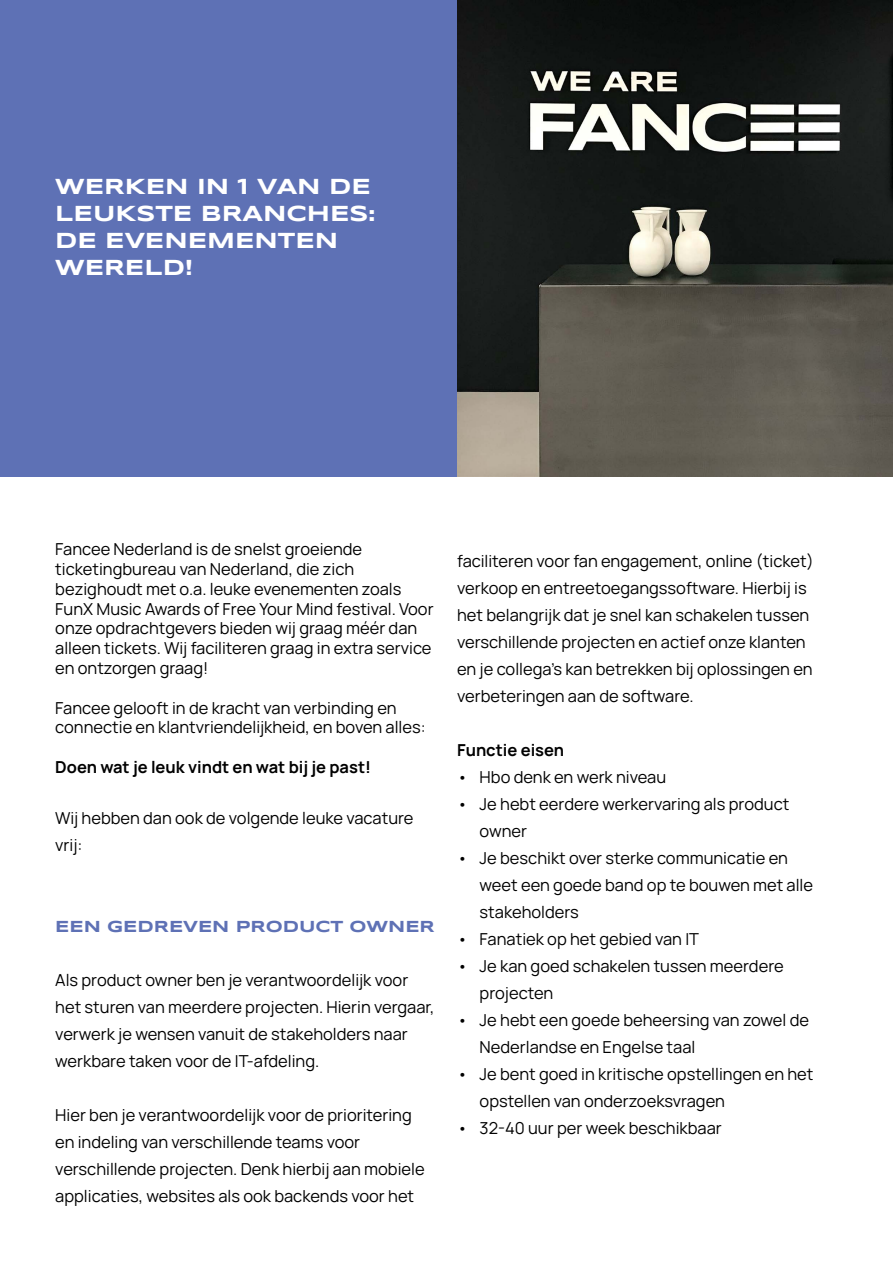
<style>
.page{position:relative;width:893px;height:1263px;background:#fff}
.page>*{position:absolute;margin:0;border:0;box-sizing:border-box;transform-origin:0 0}
.t1{font:700 22.5px/27px "Syncopate";color:#fff}
.t2{font:16.5px/27px "Manrope";color:#000}
.t3{font:700 16.5px "Manrope";color:#000}
.t4{font:700 16.5px "Syncopate";color:#5e71b5}
</style>
<div class="page">
<div style="left:0;top:0;width:457px;height:477px;background:#5e71b5"></div>
<img style="left:457px;top:0;width:436px;height:477px">
<h1 class="t1" style="left:55px;top:172px;width:322px">WERKEN IN 1 VAN DE<br>LEUKSTE BRANCHES:<br>DE EVENEMENTEN<br>WERELD!</h1>
<p class="t2" style="left:55px;top:538px;width:380px;line-height:19.8px">Fancee Nederland is de snelst groeiende ticketingbureau van Nederland, die zich bezighoudt met o.a. leuke evenementen zoals FunX Music Awards of Free Your Mind festival. Voor onze opdrachtgevers bieden wij graag méér dan alleen tickets. Wij faciliteren graag in extra service en ontzorgen graag!</p>
<p class="t2" style="left:55px;top:697px;width:372px;line-height:19.8px">Fancee gelooft in de kracht van verbinding en connectie en klantvriendelijkheid, en boven alles:</p>
<p class="t3" style="left:55px;top:755px;width:317px">Doen wat je leuk vindt en wat bij je past!</p>
<p class="t2" style="left:55px;top:803px;width:360px">Wij hebben dan ook de volgende leuke vacature vrij:</p>
<p class="t4" style="left:55px;top:916px;width:381px">EEN GEDREVEN PRODUCT OWNER</p>
<p class="t2" style="left:55px;top:965px;width:381px">Als product owner ben je verantwoordelijk voor het sturen van meerdere projecten. Hierin vergaar, verwerk je wensen vanuit de stakeholders naar werkbare taken voor de IT-afdeling.</p>
<p class="t2" style="left:55px;top:1100px;width:371px">Hier ben je verantwoordelijk voor de prioritering en indeling van verschillende teams voor verschillende projecten. Denk hierbij aan mobiele applicaties, websites als ook backends voor het</p>
<p class="t2" style="left:457px;top:547px;width:358px">faciliteren voor fan engagement, online (ticket) verkoop en entreetoegangssoftware. Hierbij is het belangrijk dat je snel kan schakelen tussen verschillende projecten en actief onze klanten en je collega’s kan betrekken bij oplossingen en verbeteringen aan de software.</p>
<p class="t3" style="left:457px;top:738px;width:109px">Functie eisen</p>
<p class="t2" style="left:457px;top:763px;width:211px">• Hbo denk en werk niveau</p>
<p class="t2" style="left:480px;top:790px;width:311px;text-indent:-23px">• Je hebt eerdere werkervaring als product owner</p>
<p class="t2" style="left:480px;top:844px;width:335px;text-indent:-23px">• Je beschikt over sterke communicatie en weet een goede band op te bouwen met alle stakeholders</p>
<p class="t2" style="left:457px;top:925px;width:243px">• Fanatiek op het gebied van IT</p>
<p class="t2" style="left:480px;top:952px;width:306px;text-indent:-23px">• Je kan goed schakelen tussen meerdere projecten</p>
<p class="t2" style="left:480px;top:1006px;width:331px;text-indent:-23px">• Je hebt een goede beheersing van zowel de<br>Nederlandse en Engelse taal</p>
<p class="t2" style="left:480px;top:1060px;width:335px;text-indent:-23px">• Je bent goed in kritische opstellingen en het opstellen van onderzoeksvragen</p>
<p class="t2" style="left:457px;top:1114px;width:266px">• 32-40 uur per week beschikbaar</p>
</div>
